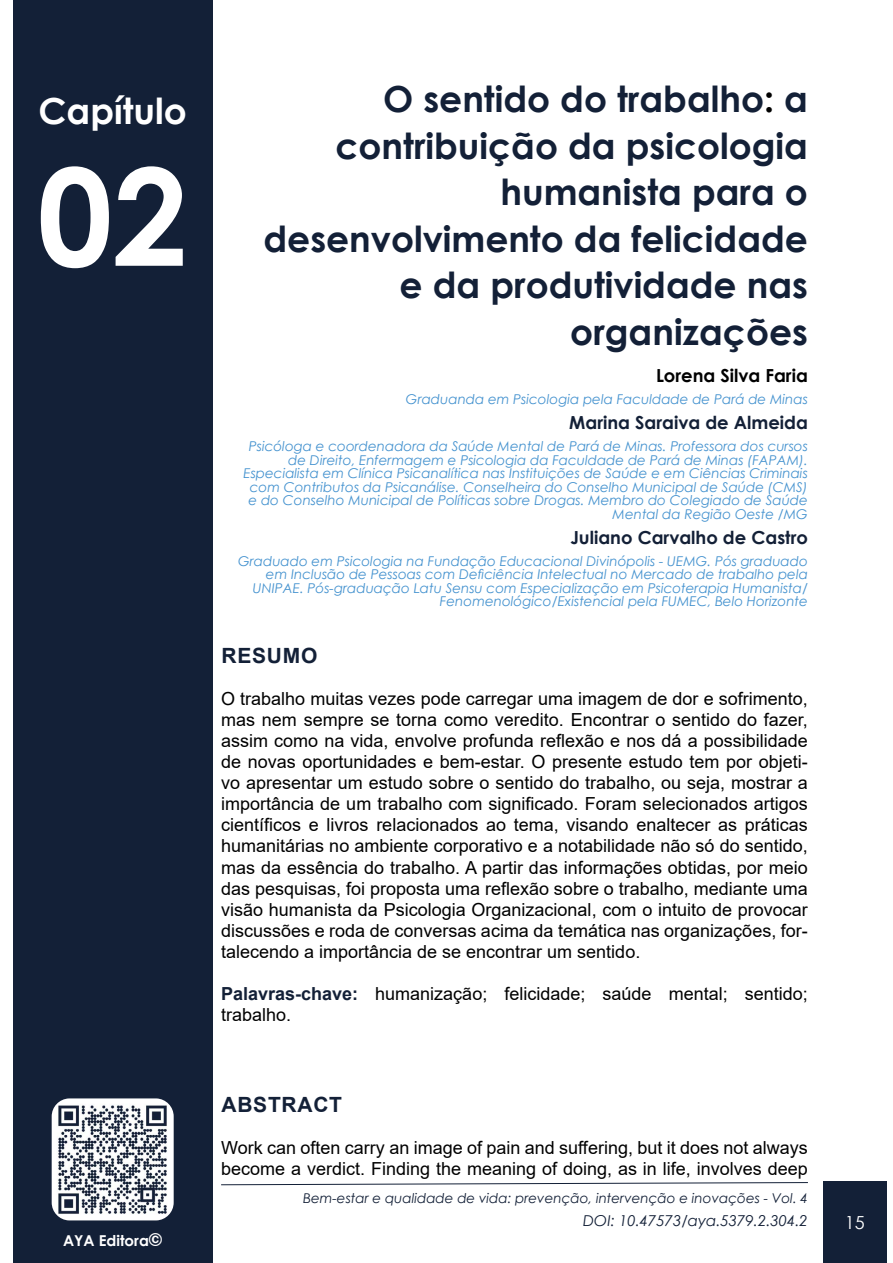
<style>
.page{position:relative;width:893px;height:1263px;background:#fff}
.page>*{position:absolute;margin:0;border:0;box-sizing:border-box;transform-origin:0 0}
.t1{font:700 135px "Century Gothic";color:#fff}
.t2{font:700 36px/46.5px "Century Gothic";color:#132037;text-align:right}
.t3{font:700 36px "Century Gothic";color:#fff}
.t4{font:700 21px "Arial";letter-spacing:.035em;color:#132037}
.t5{font:18px/21px "Arial";color:#000}
.t6{font:700 18px "Century Gothic";color:#132037}
.t7{font:700 18px "Century Gothic";color:#000}
.t8{font:18px "Century Gothic";color:#fff}
.t9{font:italic 15px "Century Gothic";color:#132037}
.t10{font:700 15px "Century Gothic";color:#fff}
.t11{font:italic 13.5px/13.5px "Century Gothic";color:#4492cf;text-align:right}
.t12{font:italic 13.5px "Century Gothic";color:#132037}
.s1{color:#000}
.s2{font-weight:700;color:#132037}
.s3{font-family:"Helvetica";font-size:18px}
</style>
<div class="page">
<div style="left:13px;top:0;width:200px;height:1263px;background:#132037"></div>
<svg style="left:221px;top:1182px;width:587px;height:3px"></svg>
<div style="left:823px;top:1182px;width:63px;height:81px;background:#132037"></div>
<img style="left:52px;top:1098px;width:122px;height:122px">
<h2 class="t3" style="left:39px;top:84px;width:150px">Capítulo</h2>
<h2 class="t2" style="left:264px;top:74px;width:546px">O sentido do trabalho<span class="s1">:</span> a contribuição da psicologia humanista para o desenvolvimento da felicidade e da produtividade nas organizações</h2>
<p class="t7" style="left:656px;top:362px;width:153px">Lorena Silva Faria</p>
<p class="t11" style="left:406px;top:392px;width:403px">Graduanda em Psicologia pela Faculdade de Pará de Minas</p>
<p class="t6" style="left:569px;top:409px;width:240px">Marina Saraiva de Almeida</p>
<p class="t11" style="left:243px;top:439px;width:566px">Psicóloga e coordenadora da Saúde Mental de Pará de Minas. Professora dos cursos de Direito, Enfermagem e Psicologia da Faculdade de Pará de Minas (FAPAM).<br>Especialista em Clínica Psicanalítica nas Instituições de Saúde e em Ciências Criminais com Contributos da Psicanálise. Conselheira do Conselho Municipal de Saúde (CMS) e do Conselho Municipal de Políticas sobre Drogas. Membro do Colegiado de Saúde Mental da Região Oeste /MG</p>
<p class="t6" style="left:570px;top:524px;width:239px">Juliano Carvalho de Castro</p>
<p class="t11" style="left:238px;top:554px;width:571px">Graduado em Psicologia na Fundação Educacional Divinópolis - UEMG. Pós graduado em Inclusão de Pessoas com Deficiência Intelectual no Mercado de trabalho pela UNIPAE. Pós-graduação Latu Sensu com Especialização em Psicoterapia Humanista/ Fenomenológico/Existencial pela FUMEC, Belo Horizonte</p>
<p class="t4" style="left:221px;top:641px;width:97px">RESUMO</p>
<p class="t5" style="left:221px;top:688px;width:588px;text-align:justify">O trabalho muitas vezes pode carregar uma imagem de dor e sofrimento, mas nem sempre se torna como veredito. Encontrar o sentido do fazer, assim como na vida, envolve profunda reflexão e nos dá a possibilidade de novas oportunidades e bem-estar. O presente estudo tem por objeti&shy;vo apresentar um estudo sobre o sentido do trabalho, ou seja, mostrar a importância de um trabalho com significado. Foram selecionados artigos científicos e livros relacionados ao tema, visando enaltecer as práticas humanitárias no ambiente corporativo e a notabilidade não só do sentido, mas da essência do trabalho. A partir das informações obtidas, por meio das pesquisas, foi proposta uma reflexão sobre o trabalho, mediante uma visão humanista da Psicologia Organizacional, com o intuito de provocar discussões e roda de conversas acima da temática nas organizações, for&shy;talecendo a importância de se encontrar um sentido.</p>
<p class="t5" style="left:221px;top:983px;width:588px"><span class="s2">Palavras-chave:</span> humanização; felicidade; saúde mental; sentido; trabalho.</p>
<h1 class="t1" style="left:37px;top:114px;width:153px">02</h1>
<p class="t4" style="left:221px;top:1089px;width:122px">ABSTRACT</p>
<p class="t5" style="left:221px;top:1137px;width:588px">Work can often carry an image of pain and suffering, but it does not always become a verdict. Finding the meaning of doing, as in life, involves deep</p>
<p class="t12" style="left:303px;top:1189px;width:506px">Bem-estar e qualidade de vida: prevenção, intervenção e inovações - Vol. 4</p>
<p class="t10" style="left:63px;top:1229px;width:101px">AYA Editora<span class="s3">©</span></p>
<p class="t9" style="left:583px;top:1210px;width:226px">DOI: 10.47573/aya.5379.2.304.2</p>
<p class="t8" style="left:845px;top:1210px;width:21px">15</p>
</div>
